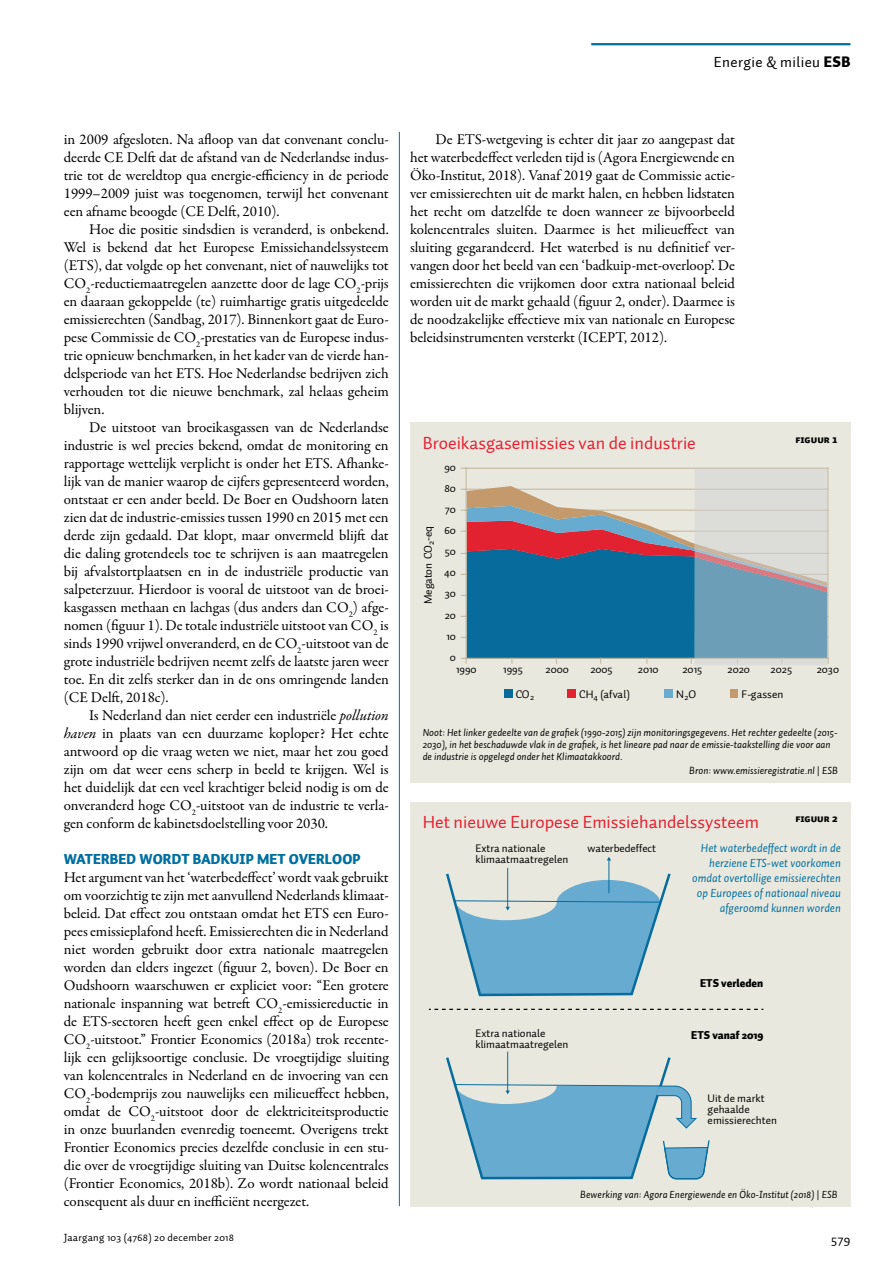
<style>
.page{position:relative;width:893px;height:1263px;background:#fff}
.page>*{position:absolute;margin:0;border:0;box-sizing:border-box;transform-origin:0 0}
.t1{font:18px "Auto 1";color:#e42231}
.t2{font:15px/18px "Garamond Premr Pro";letter-spacing:-.005em;color:#000;text-align:justify}
.t3{font:15px "Auto 1";letter-spacing:.025em;color:#000}
.t4{font:900 14.25px "Auto 1";letter-spacing:.01em;color:#006f9f}
.t5{font:13.5px "Auto 1";color:#000}
.t6{font:italic 12px/15px "Auto 1";color:#006f9f;text-align:right}
.t7{font:11.25px/11.2px "Auto 1";color:#010101}
.t8{font:900 11.25px "Auto 1";color:#000}
.t9{font:italic 10.5px/12px "Auto 1";color:#000}
.t10{font:10.5px "Auto 1";letter-spacing:.025em;color:#000}
.t11{font:10.5px "Auto 1 Black Sm Cp";color:#000}
.s1{font-weight:900}
.s2{font-style:italic}
.s3{font-style:normal}
</style>
<div class="page">
<hr style="left:591px;top:43px;width:259px;height:2px;background:#006f9f">
<hr style="left:399px;top:132px;width:1px;height:1074px;background:#006f9f">
<div style="left:410px;top:422px;width:440px;height:361px;background:#e9e8df"></div>
<hr style="left:466px;top:468px;width:1px;height:190px;background:#c2b59b">
<hr style="left:466px;top:468px;width:362px;height:1px;background:#c2b59b">
<svg style="left:461px;top:486px;width:368px;height:177px;background:#5a809b"></svg>
<div style="left:504px;top:689px;width:8px;height:9px;background:#076c9b"></div>
<div style="left:567px;top:689px;width:9px;height:9px;background:#e32231"></div>
<div style="left:664px;top:689px;width:9px;height:9px;background:#67abd1"></div>
<div style="left:730px;top:689px;width:7px;height:9px;background:#c49a6c"></div>
<svg style="left:694px;top:468px;width:134px;height:197px"></svg>
<div style="left:410px;top:801px;width:440px;height:405px;background:#e9e8df"></div>
<hr style="left:507px;top:868px;width:1px;height:41px;background:#076c9b">
<hr style="left:608px;top:860px;width:1px;height:33px;background:#076c9b">
<svg style="left:446px;top:871px;width:225px;height:126px"></svg>
<hr style="left:507px;top:1052px;width:1px;height:39px;background:#076c9b">
<svg style="left:446px;top:1054px;width:264px;height:126px"></svg>
<svg style="left:429px;top:1009px;width:334px;height:1px"></svg>
<p class="t3" style="left:714px;top:53px;width:138px">Energie &amp; milieu <span class="s1">ESB</span></p>
<p class="t2" style="left:64px;top:131px;width:326px">in 2009 afgesloten. Na afloop van dat convenant conclu&shy;deerde CE Delft dat de afstand van de Nederlandse indus&shy;trie tot de wereldtop qua energie-efficiency in de periode 1999–2009 juist was toegenomen, terwijl het convenant een afname beoogde (CE Delft, 2010).</p>
<p class="t2" style="left:64px;top:221px;width:326px;text-indent:26px">Hoe die positie sindsdien is veranderd, is onbekend.<br>Wel is bekend dat het Europese Emissiehandelssysteem (ETS), dat volgde op het convenant, niet of nauwelijks tot CO<sub>2</sub>-reductiemaatregelen aanzette door de lage CO<sub>2</sub>-prijs en daaraan gekoppelde (te) ruimhartige gratis uitgedeelde emissierechten (Sandbag, 2017). Binnenkort gaat de Euro&shy;pese Commissie de CO<sub>2</sub>-prestaties van de Europese indus&shy;trie opnieuw benchmarken, in het kader van de vierde han&shy;delsperiode van het ETS. Hoe Nederlandse bedrijven zich verhouden tot die nieuwe benchmark, zal helaas geheim blijven.</p>
<p class="t2" style="left:64px;top:419px;width:327px;text-indent:26px">De uitstoot van broeikasgassen van de Nederlandse industrie is wel precies bekend, omdat de monitoring en rapportage wettelijk verplicht is onder het ETS. Afhanke&shy;lijk van de manier waarop de cijfers gepresenteerd worden, ontstaat er een ander beeld. De Boer en Oudshoorn laten zien dat de industrie-emissies tussen 1990 en 2015 met een derde zijn gedaald. Dat klopt, maar onvermeld blijft dat die daling grotendeels toe te schrijven is aan maatregelen bij afvalstortplaatsen en in de industriële productie van salpeterzuur. Hierdoor is vooral de uitstoot van de broei&shy;kasgassen methaan en lachgas (dus anders dan CO<sub>2</sub>) afge&shy;nomen (figuur 1). De totale industriële uitstoot van CO<sub>2</sub> is sinds 1990 vrijwel onveranderd, en de CO<sub>2</sub>-uitstoot van de grote industriële bedrijven neemt zelfs de laatste jaren weer toe. En dit zelfs sterker dan in de ons omringende landen (CE Delft, 2018c).</p>
<p class="t2" style="left:64px;top:707px;width:327px;text-indent:26px">Is Nederland dan niet eerder een industriële <span class="s2">pollution haven</span> in plaats van een duurzame koploper? Het echte antwoord op die vraag weten we niet, maar het zou goed zijn om dat weer eens scherp in beeld te krijgen. Wel is het duidelijk dat een veel krachtiger beleid nodig is om de onveranderd hoge CO<sub>2</sub>-uitstoot van de industrie te verla&shy;gen conform de kabinetsdoelstelling voor 2030.</p>
<p class="t4" style="left:64px;top:850px;width:298px">WATERBED WORDT BADKUIP MET OVERLOOP</p>
<p class="t2" style="left:64px;top:869px;width:327px">Het argument van het ‘waterbedeffect’ wordt vaak gebruikt om voorzichtig te zijn met aanvullend Nederlands klimaat&shy;beleid. Dat effect zou ontstaan omdat het ETS een Euro&shy;pees emissieplafond heeft. Emissierechten die in Nederland niet worden gebruikt door extra nationale maatregelen worden dan elders ingezet (figuur 2, boven). De Boer en Oudshoorn waarschuwen er expliciet voor: “Een grotere nationale inspanning wat betreft CO<sub>2</sub>-emissiereductie in de ETS-sectoren heeft geen enkel effect op de Europese CO<sub>2</sub>-uitstoot.” Frontier Economics (2018a) trok recente&shy;lijk een gelijksoortige conclusie. De vroegtijdige sluiting van kolencentrales in Nederland en de invoering van een CO<sub>2</sub>-bodemprijs zou nauwelijks een milieueffect hebben, omdat de CO<sub>2</sub>-uitstoot door de elektriciteitsproductie in onze buurlanden evenredig toeneemt. Overigens trekt Frontier Economics precies dezelfde conclusie in een stu&shy;die over de vroegtijdige sluiting van Duitse kolencentrales (Frontier Economics, 2018b). Zo wordt nationaal beleid consequent als duur en inefficiënt neergezet.</p>
<p class="t2" style="left:410px;top:131px;width:327px;text-indent:26px">De ETS-wetgeving is echter dit jaar zo aangepast dat het waterbedeffect verleden tijd is (Agora Energiewende en Öko-Institut, 2018). Vanaf 2019 gaat de Commissie actie&shy;ver emissierechten uit de markt halen, en hebben lidstaten het recht om datzelfde te doen wanneer ze bijvoorbeeld kolencentrales sluiten. Daarmee is het milieueffect van sluiting gegarandeerd. Het waterbed is nu definitief ver&shy;vangen door het beeld van een ‘badkuip-met-overloop’. De emissierechten die vrijkomen door extra nationaal beleid worden uit de markt gehaald (figuur 2, onder). Daarmee is de noodzakelijke effectieve mix van nationale en Europese beleidsinstrumenten versterkt (ICEPT, 2012).</p>
<p class="t1" style="left:423px;top:431px;width:275px">Broeikasgasemissies van de industrie</p>
<p class="t11" style="left:795px;top:433px;width:44px">FIGUUR 1</p>
<p class="t7" style="left:444px;top:461px;width:13px">90</p>
<p class="t7" style="left:444px;top:482px;width:13px">80</p>
<p class="t7" style="left:423px;top:604px;width:80px;rotate:-90deg">Megaton CO<sub>2</sub>-eq</p>
<p class="t7" style="left:445px;top:504px;width:13px">70</p>
<p class="t7" style="left:444px;top:525px;width:13px">60</p>
<p class="t7" style="left:445px;top:546px;width:13px">50</p>
<p class="t7" style="left:444px;top:567px;width:13px">40</p>
<p class="t7" style="left:445px;top:588px;width:13px">30</p>
<p class="t7" style="left:445px;top:609px;width:13px">20</p>
<p class="t7" style="left:446px;top:630px;width:11px">10</p>
<p class="t7" style="left:450px;top:651px;width:8px">0</p>
<p class="t7" style="left:456px;top:663px;width:22px">1990</p>
<p class="t7" style="left:503px;top:663px;width:21px">1995</p>
<p class="t7" style="left:545px;top:663px;width:25px">2000</p>
<p class="t7" style="left:590px;top:663px;width:24px">2005</p>
<p class="t7" style="left:638px;top:663px;width:22px">2010</p>
<p class="t7" style="left:682px;top:663px;width:21px">2015</p>
<p class="t7" style="left:727px;top:663px;width:24px">2020</p>
<p class="t7" style="left:771px;top:663px;width:23px">2025</p>
<p class="t7" style="left:817px;top:663px;width:24px">2030</p>
<p class="t7" style="left:516px;top:689px;width:20px">CO<sub>2</sub></p>
<p class="t7" style="left:579px;top:689px;width:52px">CH<sub>4</sub> (afval)</p>
<p class="t7" style="left:676px;top:689px;width:21px">N<sub>2</sub>O</p>
<p class="t7" style="left:741px;top:689px;width:44px">F-gassen</p>
<p class="t9" style="left:423px;top:726px;width:416px">Noot: Het linker gedeelte van de grafiek (1990-2015) zijn monitoringsgegevens. Het rechter gedeelte (2015-<br>2030), in het beschaduwde vlak in de grafiek, is het lineare pad naar de emissie-taakstelling die voor aan de industrie is opgelegd onder het Klimaatakkoord.</p>
<p class="t9" style="left:689px;top:764px;width:150px">Bron: www.emissieregistratie.nl <span class="s3">|</span> ESB</p>
<p class="t1" style="left:423px;top:811px;width:338px">Het nieuwe Europese Emissiehandelssysteem</p>
<p class="t11" style="left:795px;top:813px;width:44px">FIGUUR 2</p>
<p class="t7" style="left:475px;top:842px;width:94px">Extra nationale klimaatmaatregelen</p>
<p class="t7" style="left:587px;top:842px;width:70px">waterbedeffect</p>
<p class="t6" style="left:692px;top:840px;width:150px">Het waterbedeffect wordt in de herziene ETS-wet voorkomen omdat overtollige emissierechten op Europees of nationaal niveau afgeroomd kunnen worden</p>
<p class="t7" style="left:475px;top:1027px;width:94px">Extra nationale klimaatmaatregelen</p>
<p class="t8" style="left:700px;top:976px;width:65px">ETS verleden</p>
<p class="t8" style="left:691px;top:1027px;width:74px">ETS vanaf 2019</p>
<p class="t7" style="left:708px;top:1093px;width:71px">Uit de markt gehaalde emissierechten</p>
<p class="t9" style="left:580px;top:1188px;width:259px">Bewerking van: Agora Energiewende en Öko-Institut (2018) <span class="s3">|</span> ESB</p>
<p class="t10" style="left:64px;top:1231px;width:172px">Jaargang 103 (4768) 20 december 2018</p>
<p class="t5" style="left:831px;top:1231px;width:21px">579</p>
</div>
